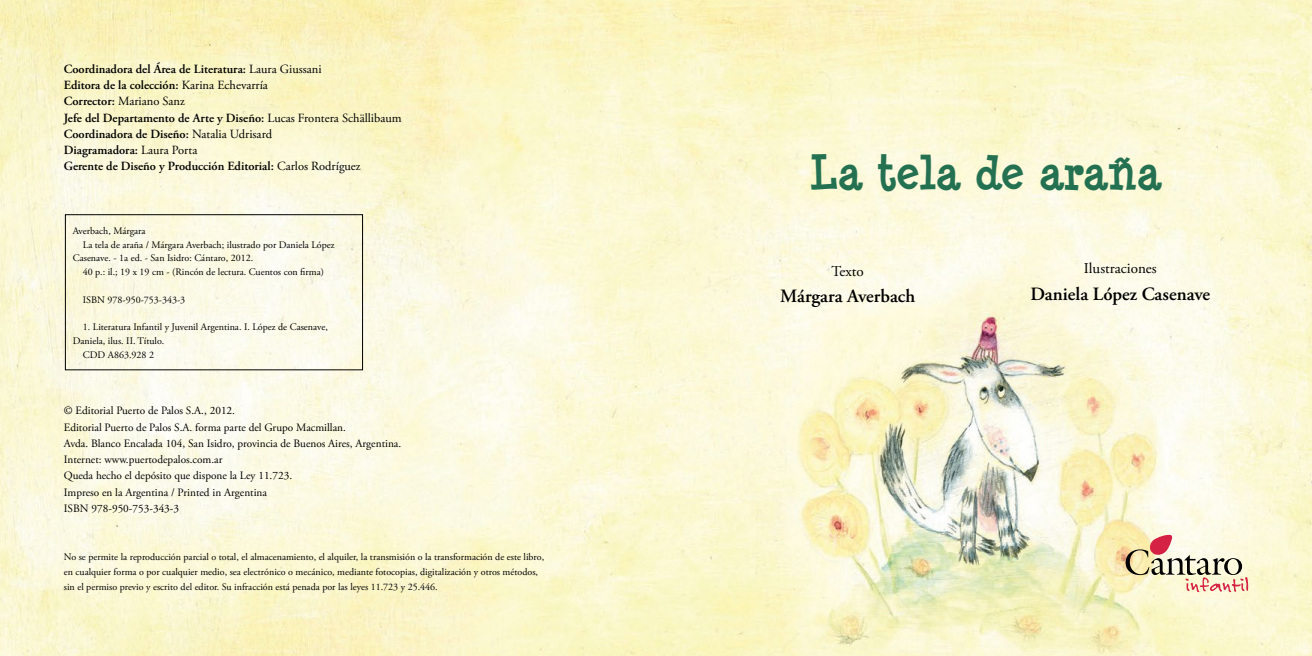
<style>
.page{position:relative;width:1312px;height:656px;background:#fff}
.page>*{position:absolute;margin:0;border:0;box-sizing:border-box;transform-origin:0 0}
.t1{font:700 45px "Minya Nouvelle";color:#247152}
.t2{font:600 18.75px "Adobe Garamond Pro";color:#000}
.t3{font:15px "Adobe Garamond Pro";color:#000}
.t4{font:600 12.5px/16.2px "Adobe Garamond Pro";color:#000}
.t5{font:11.25px/16.2px "Adobe Garamond Pro";color:#000}
.t6{font:10px/15px "Adobe Garamond Pro";color:#000}
.s1{font-weight:400}
</style>
<div class="page">
<img style="left:0;top:0;width:1311px;height:656px">
<div style="left:65px;top:214px;width:298px;height:156px;border:1px solid #000"></div>
<svg style="left:1125px;top:534px;width:122px;height:58px;background:#e0ceb5"></svg>
<p class="t4" style="left:64px;top:61px;width:339px">Coordinadora del Área de Literatura: <span class="s1">Laura Giussani<br></span>Editora de la colección: <span class="s1">Karina Echevarría<br></span>Corrector: <span class="s1">Mariano Sanz<br></span>Jefe del Departamento de Arte y Diseño: <span class="s1">Lucas Frontera Schällibaum </span>Coordinadora de Diseño: <span class="s1">Natalia Udrisard<br></span>Diagramadora: <span class="s1">Laura Porta<br></span>Gerente de Diseño y Producción Editorial: <span class="s1">Carlos Rodríguez</span></p>
<p class="t6" style="left:73px;top:223px;width:74px">Averbach, Márgara</p>
<p class="t6" style="left:83px;top:237px;width:253px">La tela de araña / Márgara Averbach; ilustrado por Daniela López</p>
<p class="t6" style="left:73px;top:251px;width:182px">Casenave. - 1a ed. - San Isidro: Cántaro, 2012.</p>
<p class="t6" style="left:83px;top:265px;width:242px">40 p.: il.; 19 x 19 cm - (Rincón de lectura. Cuentos con firma)</p>
<p class="t6" style="left:83px;top:292px;width:104px">ISBN 978-950-753-343-3</p>
<p class="t6" style="left:83px;top:320px;width:246px">1. Literatura Infantil y Juvenil Argentina. I. López de Casenave,</p>
<p class="t6" style="left:73px;top:333px;width:93px">Daniela, ilus. II. Título.</p>
<p class="t6" style="left:83px;top:347px;width:73px">CDD A863.928 2</p>
<p class="t5" style="left:64px;top:403px;width:339px">© Editorial Puerto de Palos S.A., 2012.<br>Editorial Puerto de Palos S.A. forma parte del Grupo Macmillan.<br>Avda. Blanco Encalada 104, San Isidro, provincia de Buenos Aires, Argentina.<br>Internet: www.puertodepalos.com.ar<br>Queda hecho el depósito que dispone la Ley 11.723.<br>Impreso en la Argentina / Printed in Argentina<br>ISBN 978-950-753-343-3</p>
<p class="t6" style="left:64px;top:549px;width:482px">No se permite la reproducción parcial o total, el almacenamiento, el alquiler, la transmisión o la transformación de este libro, en cualquier forma o por cualquier medio, sea electrónico o mecánico, mediante fotocopias, digitalización y otros métodos, sin el permiso previo y escrito del editor. Su infracción está penada por las leyes 11.723 y 25.446.</p>
<h1 class="t1" style="left:807px;top:147px;width:354px">La tela de araña</h1>
<h3 class="t3" style="left:831px;top:262px;width:34px">Texto</h3>
<h2 class="t2" style="left:780px;top:285px;width:136px">Márgara Averbach</h2>
<h3 class="t3" style="left:1083px;top:259px;width:74px">Ilustraciones</h3>
<h2 class="t2" style="left:1030px;top:283px;width:181px">Daniela López Casenave</h2>
</div>
